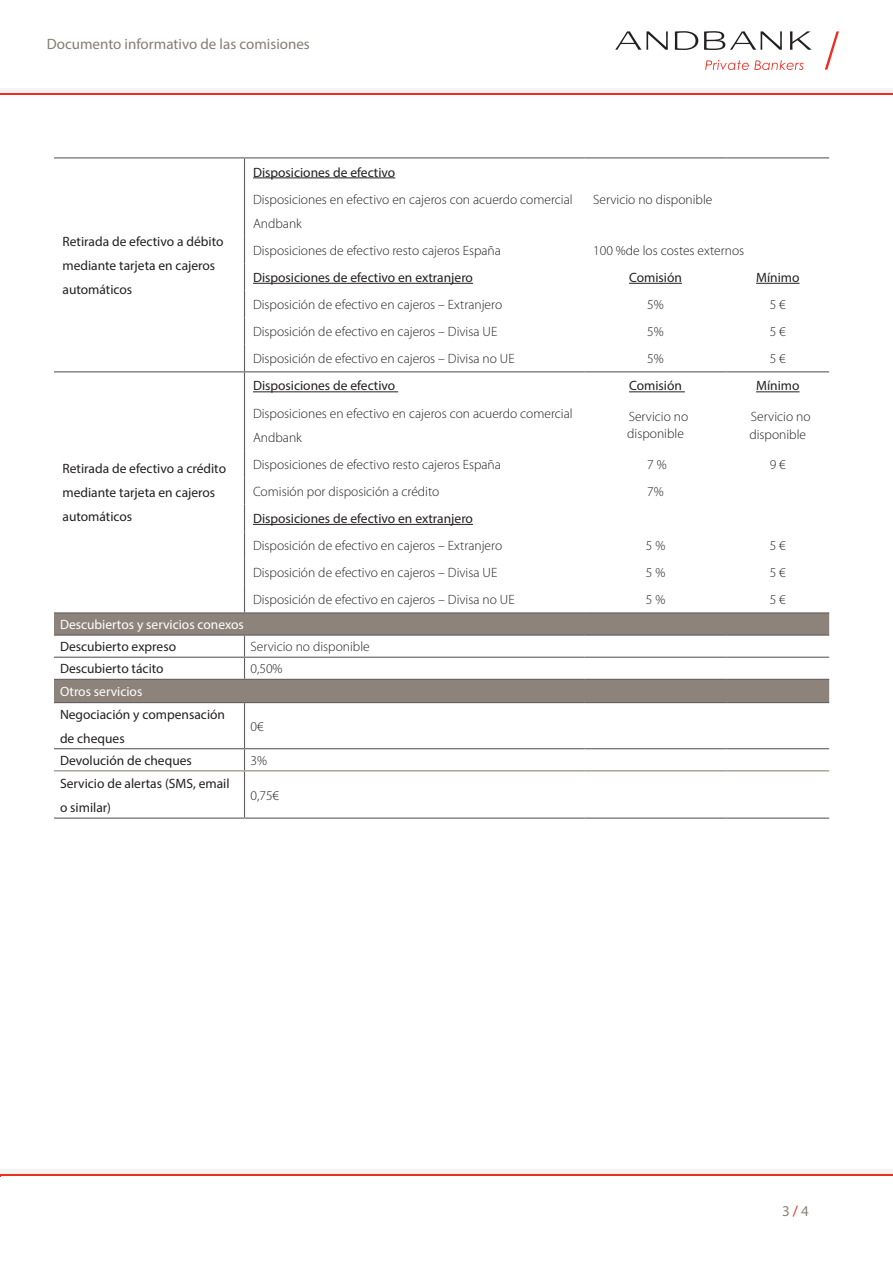
<style>
.page{position:relative;width:893px;height:1263px;background:#fff}
.page>*{position:absolute;margin:0;border:0;box-sizing:border-box;transform-origin:0 0}
.t1{font:15px "Myriad Pro";color:#877c75}
.t2{font:15px "Myriad Pro";color:#8e837a}
.t3{font:300 13.5px/24px "Myriad Pro";color:#231f20}
.t4{font:13.5px/24px "Myriad Pro";color:#231f20}
.t5{font:13.5px "Myriad Pro";color:#fff}
.s1{color:#e72419}
</style>
<div class="page">
<div style="left:1px;top:1171px;width:892px;height:5px;background:#ee2e22"></div>
<div style="left:0;top:1169px;width:893px;height:5px;background:#f7f3f3"></div>
<svg style="left:615px;top:31px;width:53px;height:19px"></svg>
<svg style="left:675px;top:31px;width:23px;height:19px"></svg>
<svg style="left:704px;top:31px;width:78px;height:19px"></svg>
<svg style="left:790px;top:31px;width:22px;height:19px"></svg>
<svg style="left:825px;top:31px;width:14px;height:39px"></svg>
<svg style="left:705px;top:60px;width:98px;height:10px"></svg>
<svg style="left:1px;top:92px;width:892px;height:3px;fill:#ee2e22"></svg>
<hr style="left:0;top:88px;width:893px;height:4px;background:#f7f3f3">
<svg style="left:54px;top:613px;width:775px;height:89px;fill:#8e837a"></svg>
<hr style="left:54px;top:157px;width:190px;height:1px;background:#5f5f62">
<hr style="left:244px;top:157px;width:341px;height:1px;background:#5f5f62">
<svg style="left:244px;top:158px;width:1px;height:27px"></svg>
<hr style="left:585px;top:157px;width:141px;height:1px;background:#5f5f62">
<hr style="left:726px;top:157px;width:103px;height:1px;background:#5f5f62">
<hr style="left:244px;top:185px;width:1px;height:51px;background:#5f5f62">
<hr style="left:54px;top:371px;width:190px;height:1px;background:#5f5f62">
<hr style="left:244px;top:371px;width:341px;height:1px;background:#5f5f62">
<svg style="left:244px;top:236px;width:1px;height:163px"></svg>
<hr style="left:585px;top:371px;width:141px;height:1px;background:#5f5f62">
<hr style="left:726px;top:371px;width:103px;height:1px;background:#5f5f62">
<hr style="left:244px;top:399px;width:1px;height:51px;background:#5f5f62">
<svg style="left:244px;top:450px;width:1px;height:162px"></svg>
<hr style="left:54px;top:612px;width:190px;height:1px;background:#5f5f62">
<hr style="left:244px;top:612px;width:341px;height:1px;background:#5f5f62">
<hr style="left:585px;top:612px;width:141px;height:1px;background:#5f5f62">
<hr style="left:726px;top:612px;width:103px;height:1px;background:#5f5f62">
<hr style="left:54px;top:634px;width:190px;height:2px;background:#5f5f62">
<hr style="left:244px;top:634px;width:341px;height:2px;background:#5f5f62">
<hr style="left:585px;top:634px;width:141px;height:2px;background:#5f5f62">
<hr style="left:726px;top:634px;width:103px;height:2px;background:#5f5f62">
<hr style="left:54px;top:657px;width:190px;height:1px;background:#5f5f62">
<hr style="left:244px;top:657px;width:341px;height:1px;background:#5f5f62">
<svg style="left:244px;top:636px;width:1px;height:43px"></svg>
<hr style="left:585px;top:657px;width:141px;height:1px;background:#5f5f62">
<hr style="left:726px;top:657px;width:103px;height:1px;background:#5f5f62">
<hr style="left:54px;top:679px;width:190px;height:1px;background:#5f5f62">
<hr style="left:244px;top:679px;width:341px;height:1px;background:#5f5f62">
<hr style="left:585px;top:679px;width:141px;height:1px;background:#5f5f62">
<hr style="left:726px;top:679px;width:103px;height:1px;background:#5f5f62">
<hr style="left:244px;top:703px;width:1px;height:45px;background:#5f5f62">
<svg style="left:244px;top:749px;width:1px;height:21px"></svg>
<hr style="left:244px;top:771px;width:1px;height:46px;background:#5f5f62">
<hr style="left:54px;top:817px;width:190px;height:2px;background:#5f5f62">
<hr style="left:244px;top:817px;width:341px;height:2px;background:#5f5f62">
<hr style="left:585px;top:817px;width:141px;height:2px;background:#5f5f62">
<hr style="left:726px;top:817px;width:103px;height:2px;background:#5f5f62">
<hr style="left:54px;top:770px;width:190px;height:1px;background:#8e837a">
<hr style="left:244px;top:770px;width:341px;height:1px;background:#8e837a">
<hr style="left:585px;top:770px;width:141px;height:1px;background:#8e837a">
<hr style="left:726px;top:770px;width:103px;height:1px;background:#8e837a">
<hr style="left:54px;top:702px;width:190px;height:1px;background:#5f5f62">
<hr style="left:244px;top:702px;width:341px;height:1px;background:#5f5f62">
<hr style="left:585px;top:702px;width:141px;height:1px;background:#5f5f62">
<hr style="left:726px;top:702px;width:103px;height:1px;background:#5f5f62">
<hr style="left:54px;top:748px;width:190px;height:1px;background:#5f5f62">
<hr style="left:244px;top:748px;width:341px;height:1px;background:#5f5f62">
<hr style="left:585px;top:748px;width:141px;height:1px;background:#5f5f62">
<hr style="left:726px;top:748px;width:103px;height:1px;background:#5f5f62">
<hr style="left:253px;top:178px;width:142px;height:1px;background:#231f20">
<hr style="left:253px;top:283px;width:220px;height:1px;background:#231f20">
<hr style="left:629px;top:283px;width:53px;height:1px;background:#231f20">
<hr style="left:756px;top:283px;width:43px;height:1px;background:#231f20">
<hr style="left:253px;top:391px;width:145px;height:1px;background:#231f20">
<hr style="left:629px;top:391px;width:56px;height:1px;background:#231f20">
<hr style="left:756px;top:391px;width:43px;height:1px;background:#231f20">
<hr style="left:253px;top:524px;width:220px;height:1px;background:#231f20">
<p class="t1" style="left:47px;top:35px;width:265px">Documento informativo de las comisiones</p>
<p class="t4" style="left:63px;top:229px;width:162px">Retirada de efectivo a débito mediante tarjeta en cajeros automáticos</p>
<p class="t4" style="left:63px;top:457px;width:165px">Retirada de efectivo a crédito mediante tarjeta en cajeros automáticos</p>
<p class="t4" style="left:253px;top:160px;width:144px">Disposiciones de efectivo</p>
<p class="t3" style="left:253px;top:187px;width:321px">Disposiciones en efectivo en cajeros con acuerdo comercial<br>Andbank</p>
<p class="t3" style="left:593px;top:187px;width:121px">Servicio no disponible</p>
<p class="t3" style="left:253px;top:238px;width:249px">Disposiciones de efectivo resto cajeros España</p>
<p class="t3" style="left:593px;top:238px;width:153px">100 %de los costes externos</p>
<p class="t4" style="left:253px;top:265px;width:222px">Disposiciones de efectivo en extranjero</p>
<p class="t4" style="left:629px;top:265px;width:54px">Comisión</p>
<p class="t4" style="left:756px;top:265px;width:45px">Mínimo</p>
<p class="t3" style="left:253px;top:292px;width:251px">Disposición de efectivo en cajeros – Extranjero</p>
<p class="t3" style="left:647px;top:292px;width:18px">5%</p>
<p class="t3" style="left:770px;top:292px;width:18px">5 €</p>
<p class="t3" style="left:253px;top:320px;width:246px">Disposición de efectivo en cajeros – Divisa UE</p>
<p class="t3" style="left:647px;top:320px;width:18px">5%</p>
<p class="t3" style="left:770px;top:320px;width:18px">5 €</p>
<p class="t3" style="left:253px;top:347px;width:263px">Disposición de efectivo en cajeros – Divisa no UE</p>
<p class="t3" style="left:647px;top:347px;width:18px">5%</p>
<p class="t3" style="left:770px;top:347px;width:18px">5 €</p>
<p class="t4" style="left:253px;top:374px;width:144px">Disposiciones de efectivo</p>
<p class="t4" style="left:629px;top:374px;width:54px">Comisión</p>
<p class="t4" style="left:756px;top:374px;width:45px">Mínimo</p>
<p class="t3" style="left:253px;top:401px;width:321px">Disposiciones en efectivo en cajeros con acuerdo comercial<br>Andbank</p>
<p class="t3" style="left:627px;top:408px;width:63px;line-height:16.5px">Servicio no disponible</p>
<p class="t3" style="left:749px;top:407px;width:63px;line-height:18px">Servicio no disponible</p>
<p class="t3" style="left:253px;top:452px;width:249px">Disposiciones de efectivo resto cajeros España</p>
<p class="t3" style="left:647px;top:452px;width:21px">7 %</p>
<p class="t3" style="left:770px;top:452px;width:18px">9 €</p>
<p class="t3" style="left:253px;top:479px;width:188px">Comisión por disposición a crédito</p>
<p class="t3" style="left:647px;top:479px;width:18px">7%</p>
<p class="t4" style="left:253px;top:506px;width:222px">Disposiciones de efectivo en extranjero</p>
<p class="t3" style="left:253px;top:533px;width:251px">Disposición de efectivo en cajeros – Extranjero</p>
<p class="t3" style="left:646px;top:533px;width:21px">5 %</p>
<p class="t3" style="left:770px;top:533px;width:18px">5 €</p>
<p class="t3" style="left:253px;top:561px;width:246px">Disposición de efectivo en cajeros – Divisa UE</p>
<p class="t3" style="left:646px;top:561px;width:21px">5 %</p>
<p class="t3" style="left:770px;top:561px;width:18px">5 €</p>
<p class="t3" style="left:253px;top:588px;width:263px">Disposición de efectivo en cajeros – Divisa no UE</p>
<p class="t3" style="left:646px;top:588px;width:21px">5 %</p>
<p class="t3" style="left:770px;top:588px;width:18px">5 €</p>
<p class="t5" style="left:60px;top:616px;width:185px">Descubiertos y servicios conexos</p>
<p class="t4" style="left:60px;top:634px;width:118px">Descubierto expreso</p>
<p class="t3" style="left:250px;top:635px;width:121px">Servicio no disponible</p>
<p class="t4" style="left:60px;top:657px;width:105px">Descubierto tácito</p>
<p class="t3" style="left:250px;top:657px;width:34px">0,50%</p>
<p class="t5" style="left:60px;top:683px;width:84px">Otros servicios</p>
<p class="t4" style="left:60px;top:702px;width:167px">Negociación y compensación de cheques</p>
<p class="t3" style="left:250px;top:714px;width:15px">0€</p>
<p class="t4" style="left:60px;top:748px;width:133px">Devolución de cheques</p>
<p class="t3" style="left:250px;top:748px;width:18px">3%</p>
<p class="t4" style="left:60px;top:771px;width:171px">Servicio de alertas (SMS, email o similar)</p>
<p class="t3" style="left:250px;top:783px;width:30px">0,75€</p>
<p class="t2" style="left:782px;top:1202px;width:28px">3 <span class="s1">/</span> 4</p>
</div>
